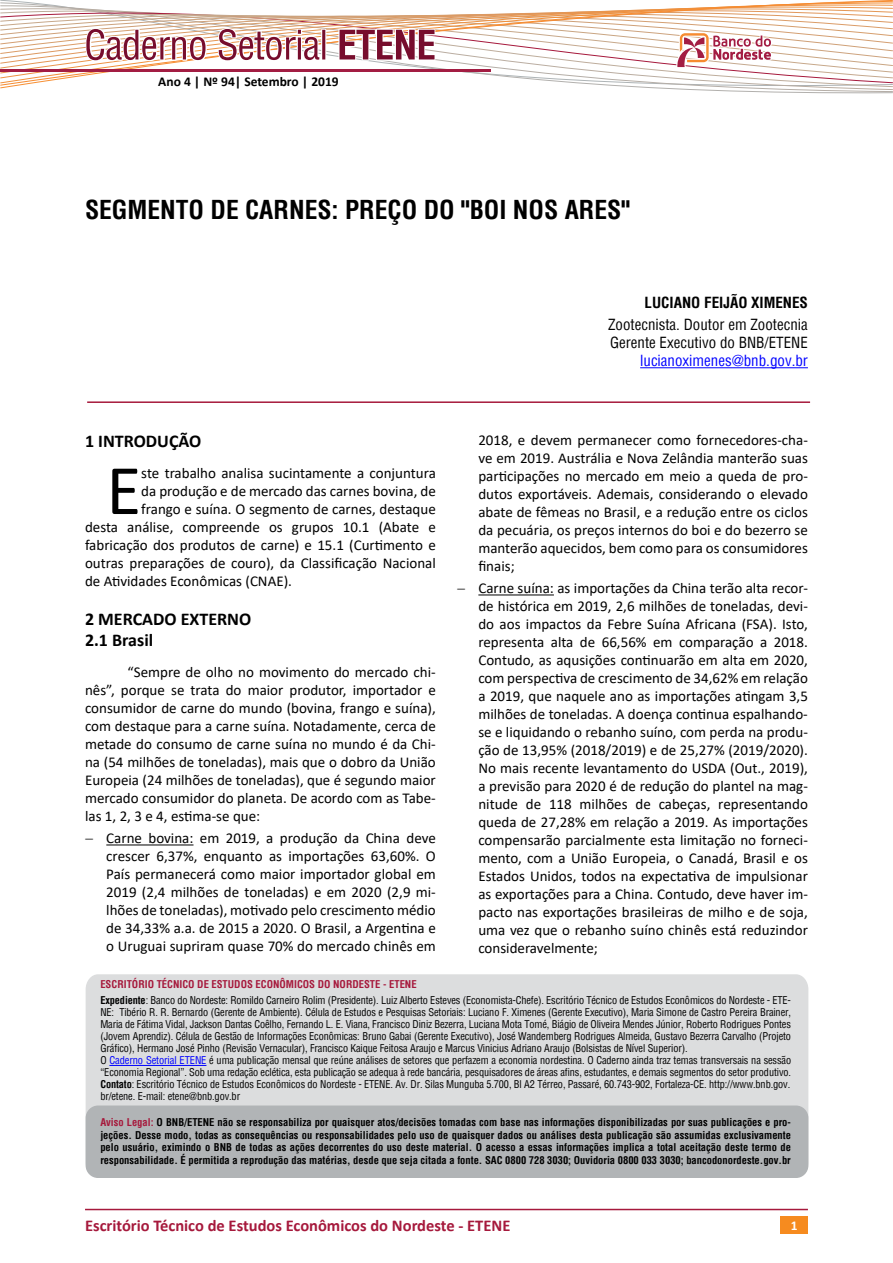
<style>
.page{position:relative;width:893px;height:1263px;background:#fff}
.page>*{position:absolute;margin:0;border:0;box-sizing:border-box;transform-origin:0 0}
.t1{font:71.7px "Calibri";color:#000}
.t2{font:700 condensed 25.5px "Helvetica";color:#000}
.t3{font:700 18px/21.6px "Calibri";color:#000}
.t4{font:700 16.5px "Calibri";color:#a6193c}
.t5{font:15px/18px "Calibri";color:#000;text-align:justify}
.t6{font:condensed 15px/18px "Helvetica";color:#000}
.t7{font:condensed 15px "Helvetica";color:#00f}
.t8{font:700 condensed 15px "Helvetica";color:#000}
.t9{font:700 13.5px "Calibri";color:#000}
.t10{font:700 13.5px "Calibri";color:#fff}
.t11{font:condensed 10.5px/12px "Helvetica";letter-spacing:-.01em;color:#000}
.t12{font:700 condensed 10.5px/12.6px "Helvetica";color:#000;text-align:justify}
.s1{font-weight:700;color:#a6193c}
.s2{font-weight:700}
.s3{color:#00f}
.s4{color:#a6193c}
</style>
<div class="page">
<div style="left:781px;top:1216px;width:27px;height:17px;background:#f68b1f"></div>
<hr style="left:85px;top:1209px;width:723px;height:1px;background:#a6193c">
<svg style="left:0;top:0;width:893px;height:94px"></svg>
<hr style="left:0;top:70px;width:490px;height:2px;background:#a31d43">
<hr style="left:640px;top:367px;width:168px;height:1px;background:#00f">
<hr style="left:87px;top:401px;width:723px;height:2px;background:#a6193c">
<div style="left:86px;top:974px;width:722px;height:203px;background:#dcddde"></div>
<div style="left:86px;top:1105px;width:722px;height:73px;background:#b1b4b6;border-radius:12px"></div>
<hr style="left:109px;top:1065px;width:97px;height:1px;background:#00f">
<hr style="left:106px;top:844px;width:87px;height:1px;background:#000">
<hr style="left:478px;top:594px;width:76px;height:1px;background:#000">
<p class="t9" style="left:158px;top:72px;width:182px">Ano 4 | Nº 94| Setembro | 2019</p>
<h2 class="t2" style="left:85px;top:193px;width:546px">SEGMENTO DE CARNES: PREÇO DO "BOI NOS ARES"</h2>
<p class="t8" style="left:645px;top:293px;width:165px">LUCIANO FEIJÃO XIMENES</p>
<p class="t6" style="left:608px;top:316px;width:201px">Zootecnista. Doutor em Zootecnia<br>Gerente Executivo do BNB/ETENE</p>
<p class="t7" style="left:640px;top:351px;width:169px">lucianoximenes@bnb.gov.br</p>
<p class="t3" style="left:85px;top:430px;width:118px">1 INTRODUÇÃO</p>
<h1 class="t1" style="left:106px;top:440px;width:36px">E</h1>
<p class="t5" style="left:141px;top:464px;width:296px">ste trabalho analisa sucintamente a conjuntura</p>
<p class="t5" style="left:141px;top:482px;width:296px">da produção e de mercado das carnes bovina, de</p>
<p class="t5" style="left:141px;top:500px;width:296px">frango e suína. O segmento de carnes, destaque</p>
<p class="t5" style="left:85px;top:518px;width:352px">desta análise, compreende os grupos 10.1 (Abate e</p>
<p class="t5" style="left:85px;top:536px;width:352px">fabricação dos produtos de carne) e 15.1 (Curtimento e</p>
<p class="t5" style="left:85px;top:554px;width:352px">outras preparações de couro), da Classificação Nacional</p>
<p class="t5" style="left:85px;top:572px;width:208px">de Atividades Econômicas (CNAE).</p>
<p class="t3" style="left:85px;top:608px;width:168px">2 MERCADO EXTERNO<br>2.1 Brasil</p>
<p class="t5" style="left:85px;top:663px;width:352px;text-indent:43px">“Sempre de olho no movimento do mercado chi&shy;nês”, porque se trata do maior produtor, importador e consumidor de carne do mundo (bovina, frango e suína), com destaque para a carne suína. Notadamente, cerca de metade do consumo de carne suína no mundo é da Chi&shy;na (54 milhões de toneladas), mais que o dobro da União Europeia (24 milhões de toneladas), que é segundo maior mercado consumidor do planeta. De acordo com as Tabe&shy;las 1, 2, 3 e 4, estima-se que:</p>
<p class="t5" style="left:106px;top:829px;width:331px;text-indent:-21px">− Carne bovina: em 2019, a produção da China deve crescer 6,37%, enquanto as importações 63,60%. O País permanecerá como maior importador global em 2019 (2,4 milhões de toneladas) e em 2020 (2,9 mi&shy;lhões de toneladas), motivado pelo crescimento médio de 34,33% a.a. de 2015 a 2020. O Brasil, a Argentina e o Uruguai supriram quase 70% do mercado chinês em</p>
<p class="t5" style="left:478px;top:431px;width:331px">2018, e devem permanecer como fornecedores-cha&shy;ve em 2019. Austrália e Nova Zelândia manterão suas participações no mercado em meio a queda de pro&shy;dutos exportáveis. Ademais, considerando o elevado abate de fêmeas no Brasil, e a redução entre os ciclos da pecuária, os preços internos do boi e do bezerro se manterão aquecidos, bem como para os consumidores finais;</p>
<p class="t5" style="left:478px;top:579px;width:331px;text-indent:-21px">− Carne suína: as importações da China terão alta recor&shy;de histórica em 2019, 2,6 milhões de toneladas, devi&shy;do aos impactos da Febre Suína Africana (FSA). Isto, representa alta de 66,56% em comparação a 2018.<br>Contudo, as aqusições continuarão em alta em 2020, com perspectiva de crescimento de 34,62% em relação a 2019, que naquele ano as importações atingam 3,5 milhões de toneladas. A doença continua espalhando&shy;se e liquidando o rebanho suíno, com perda na produ&shy;ção de 13,95% (2018/2019) e de 25,27% (2019/2020).<br>No mais recente levantamento do USDA (Out., 2019), a previsão para 2020 é de redução do plantel na mag&shy;nitude de 118 milhões de cabeças, representando queda de 27,28% em relação a 2019. As importações compensarão parcialmente esta limitação no forneci&shy;mento, com a União Europeia, o Canadá, Brasil e os Estados Unidos, todos na expectativa de impulsionar as exportações para a China. Contudo, deve haver im&shy;pacto nas exportações brasileiras de milho e de soja, uma vez que o rebanho suíno chinês está reduzindor consideravelmente;</p>
<p class="t11" style="left:100px;top:976px;width:692px;line-height:16.2px"><span class="s1">ESCRITÓRIO TÉCNICO DE ESTUDOS ECONÔMICOS DO NORDESTE - ETENE<br></span><span class="s2">Expediente</span>: Banco do Nordeste: Romildo Carneiro Rolim (Presidente). Luiz Alberto Esteves (Economista-Chefe). Escritório Técnico de Estudos Econômicos do Nordeste - ETE-</p>
<p class="t11" style="left:100px;top:1006px;width:692px">NE: Tibério R. R. Bernardo (Gerente de Ambiente). Célula de Estudos e Pesquisas Setoriais: Luciano F. Ximenes (Gerente Executivo), Maria Simone de Castro Pereira Brainer, Maria de Fátima Vidal, Jackson Dantas Coêlho, Fernando L. E. Viana, Francisco Diniz Bezerra, Luciana Mota Tomé, Biágio de Oliveira Mendes Júnior, Roberto Rodrigues Pontes (Jovem Aprendiz). Célula de Gestão de Informações Econômicas: Bruno Gabai (Gerente Executivo), José Wandemberg Rodrigues Almeida, Gustavo Bezerra Carvalho (Projeto Gráfico), Hermano José Pinho (Revisão Vernacular), Francisco Kaique Feitosa Araujo e Marcus Vinicius Adriano Araujo (Bolsistas de Nível Superior).<br>O <span class="s3">Caderno Setorial ETENE</span> é uma publicação mensal que reúne análises de setores que perfazem a economia nordestina. O Caderno ainda traz temas transversais na sessão “Economia Regional”. Sob uma redação eclética, esta publicação se adequa à rede bancária, pesquisadores de áreas afins, estudantes, e demais segmentos do setor produtivo.<br><span class="s2">Contato</span>: Escritório Técnico de Estudos Econômicos do Nordeste - ETENE. Av. Dr. Silas Munguba 5.700, Bl A2 Térreo, Passaré, 60.743-902, Fortaleza-CE. http://www.bnb.gov. br/etene. E-mail: etene@bnb.gov.br</p>
<p class="t12" style="left:100px;top:1116px;width:692px"><span class="s4">Aviso Legal:</span> O BNB/ETENE não se responsabiliza por quaisquer atos/decisões tomadas com base nas informações disponibilizadas por suas publicações e pro&shy;jeções. Desse modo, todas as consequências ou responsabilidades pelo uso de quaisquer dados ou análises desta publicação são assumidas exclusivamente pelo usuário, eximindo o BNB de todas as ações decorrentes do uso deste material. O acesso a essas informações implica a total aceitação deste termo de responsabilidade. É permitida a reprodução das matérias, desde que seja citada a fonte. SAC 0800 728 3030; Ouvidoria 0800 033 3030; bancodonordeste.gov.br</p>
<p class="t4" style="left:85px;top:1213px;width:427px">Escritório Técnico de Estudos Econômicos do Nordeste - ETENE</p>
<p class="t10" style="left:791px;top:1216px;width:8px">1</p>
</div>
